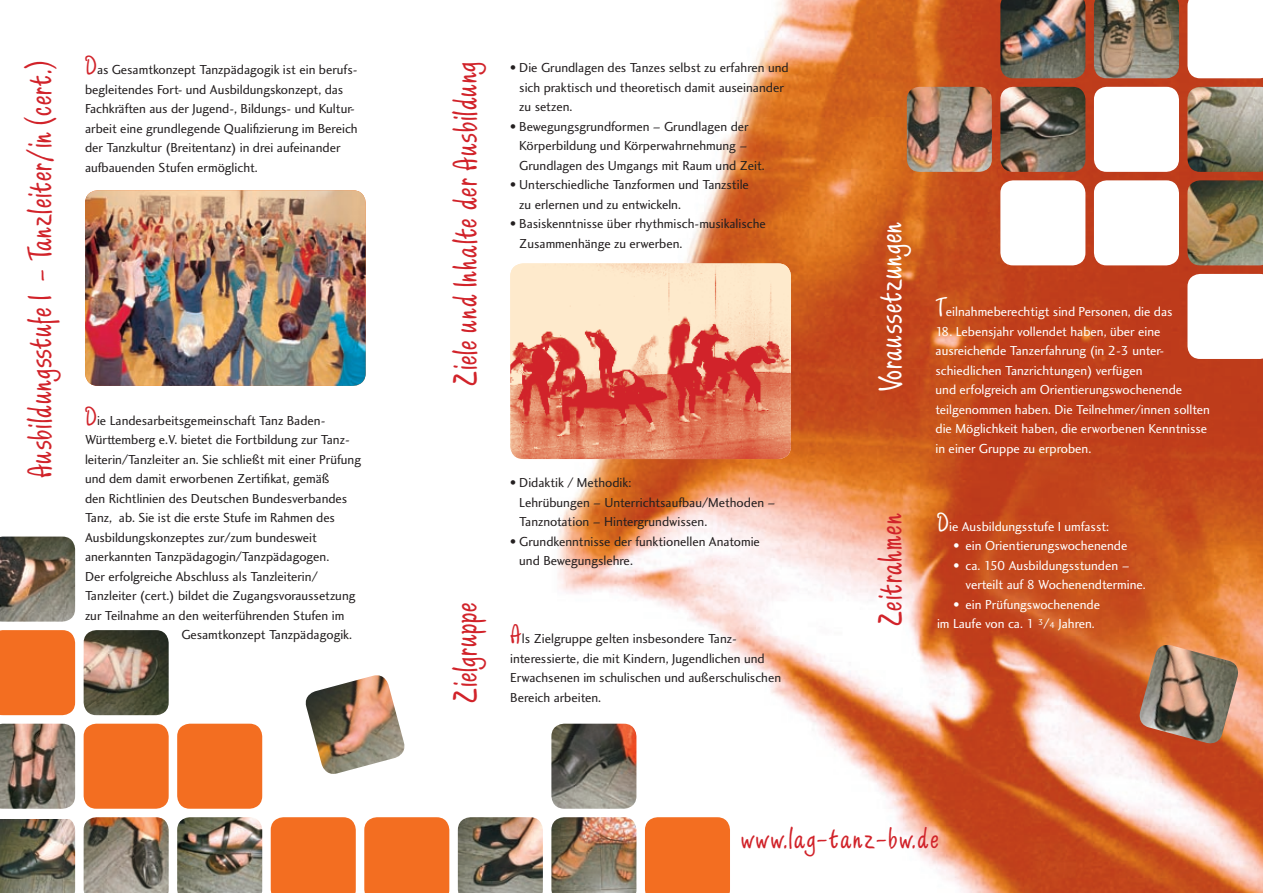
<style>
.page{position:relative;width:1263px;height:893px;background:#fff}
.page>*{position:absolute;margin:0;border:0;box-sizing:border-box;transform-origin:0 0}
.t1{font:37.5px "Scripture";letter-spacing:.02em;color:#d1232a}
.t2{font:37.5px "Scripture";letter-spacing:.02em;color:#fff}
.t3{font:33px "Scripture";letter-spacing:.05em;color:#d1232a}
.t4{font:30px "Scripture";color:#d1232a}
.t5{font:30px "Scripture";color:#fff}
.t6{font:13.5px/19.5px "Charlotte Sans Book Plain";color:#231f20}
.t7{font:13.5px/19.5px "Charlotte Sans Book Plain";color:#fff}
.s1{font-size:9px}
</style>
<div class="page">
<img style="left:558px;top:0;width:705px;height:893px">
<img style="left:0;top:820px;width:75px;height:73px">
<img style="left:84px;top:817px;width:85px;height:76px">
<img style="left:177px;top:817px;width:85px;height:76px">
<div style="left:271px;top:817px;width:85px;height:76px;background:#f36e21"></div>
<img style="left:0;top:724px;width:75px;height:85px">
<div style="left:0;top:630px;width:75px;height:85px;background:#f36e21"></div>
<img style="left:0;top:537px;width:75px;height:85px">
<div style="left:84px;top:724px;width:85px;height:85px;background:#f36e21"></div>
<img style="left:84px;top:630px;width:85px;height:85px">
<div style="left:177px;top:724px;width:85px;height:85px;background:#f36e21"></div>
<div style="left:364px;top:817px;width:85px;height:76px;background:#f36e21"></div>
<img style="left:458px;top:817px;width:85px;height:76px">
<img style="left:551px;top:817px;width:85px;height:76px">
<img style="left:551px;top:724px;width:85px;height:85px">
<svg style="left:1187px;top:0;width:76px;height:78px"></svg>
<img style="left:1094px;top:0;width:85px;height:78px">
<img style="left:1000px;top:0;width:85px;height:78px">
<svg style="left:1094px;top:87px;width:85px;height:85px"></svg>
<img style="left:1187px;top:180px;width:76px;height:85px">
<svg style="left:1094px;top:180px;width:85px;height:85px"></svg>
<svg style="left:1000px;top:180px;width:85px;height:85px"></svg>
<svg style="left:1187px;top:274px;width:76px;height:85px"></svg>
<div style="left:645px;top:817px;width:85px;height:76px;background:#f36e21"></div>
<img style="left:907px;top:87px;width:85px;height:85px">
<img style="left:1000px;top:87px;width:85px;height:85px">
<img style="left:305px;top:675px;width:100px;height:99px">
<img style="left:1187px;top:87px;width:76px;height:85px">
<img style="left:1137px;top:642px;width:104px;height:104px">
<img style="left:510px;top:263px;width:281px;height:196px">
<img style="left:85px;top:190px;width:281px;height:196px">
<p class="t4" style="left:85px;top:50px;width:13px">D</p>
<p class="t1" style="left:22px;top:478px;width:419px;rotate:-90deg">Ausbildungsstufe I - Tanzleiter/in (cert.)</p>
<p class="t6" style="left:519px;top:58px;width:271px;text-indent:-9px">• Die Grundlagen des Tanzes selbst zu erfahren und sich praktisch und theoretisch damit auseinander zu setzen.</p>
<p class="t1" style="left:447px;top:386px;width:325px;rotate:-90deg">Ziele und Inhalte der Ausbildung</p>
<p class="t6" style="left:85px;top:60px;width:274px;text-indent:12px">as Gesamtkonzept Tanzpädagogik ist ein berufs&shy;begleitendes Fort- und Ausbildungskonzept, das Fachkräften aus der Jugend-, Bildungs- und Kultur&shy;arbeit eine grundlegende Qualifizierung im Bereich der Tanzkultur (Breitentanz) in drei aufeinander aufbauenden Stufen ermöglicht.</p>
<p class="t6" style="left:519px;top:116px;width:247px;text-indent:-9px">• Bewegungsgrundformen – Grundlagen der<br>Körperbildung und Körperwahrnehmung –<br>Grundlagen des Umgangs mit Raum und Zeit.</p>
<p class="t6" style="left:519px;top:175px;width:231px;text-indent:-9px">• Unterschiedliche Tanzformen und Tanzstile zu erlernen und zu entwickeln.</p>
<p class="t6" style="left:519px;top:214px;width:248px;text-indent:-9px">• Basiskenntnisse über rhythmisch-musikalische<br>Zusammenhänge zu erwerben.</p>
<p class="t4" style="left:85px;top:401px;width:13px">D</p>
<p class="t6" style="left:85px;top:410px;width:277px;text-indent:12px">ie Landesarbeitsgemeinschaft Tanz Baden-Württemberg e.V. bietet die Fortbildung zur Tanz&shy;leiterin/Tanzleiter an. Sie schließt mit einer Prüfung und dem damit erworbenen Zertifikat, gemäß<br>den Richtlinien des Deutschen Bundesverbandes Tanz, ab. Sie ist die erste Stufe im Rahmen des Ausbildungskonzeptes zur/zum bundesweit anerkannten Tanzpädagogin/Tanzpädagogen.</p>
<p class="t6" style="left:85px;top:566px;width:234px">Der erfolgreiche Abschluss als Tanzleiterin/</p>
<p class="t6" style="left:85px;top:586px;width:272px">Tanzleiter (cert.) bildet die Zugangsvoraussetzung</p>
<p class="t6" style="left:85px;top:605px;width:261px">zur Teilnahme an den weiterführenden Stufen im</p>
<p class="t6" style="left:181px;top:625px;width:172px">Gesamtkonzept Tanzpädagogik.</p>
<p class="t6" style="left:519px;top:473px;width:258px;text-indent:-9px">• Didaktik / Methodik:<br>Lehrübungen – Unterrichtsaufbau/Methoden –<br>Tanznotation – Hintergrundwissen.</p>
<p class="t6" style="left:519px;top:531px;width:242px;text-indent:-9px">• Grundkenntnisse der funktionellen Anatomie und Bewegungslehre.</p>
<p class="t1" style="left:447px;top:703px;width:102px;rotate:-90deg">Zielgruppe</p>
<p class="t4" style="left:510px;top:619px;width:13px">A</p>
<p class="t6" style="left:510px;top:629px;width:272px;text-indent:12px">ls Zielgruppe gelten insbesondere Tanz&shy;interessierte, die mit Kindern, Jugendlichen und Erwachsenen im schulischen und außerschulischen Bereich arbeiten.</p>
<p class="t2" style="left:872px;top:391px;width:171px;rotate:-90deg">Voraussetzungen</p>
<p class="t1" style="left:872px;top:626px;width:114px;rotate:-90deg">Zeitrahmen</p>
<p class="t5" style="left:935px;top:293px;width:13px">T</p>
<p class="t7" style="left:946px;top:302px;width:228px">eilnahmeberechtigt sind Personen, die das</p>
<p class="t7" style="left:935px;top:321px;width:276px">18. Lebensjahr vollendet haben, über eine ausreichende Tanzerfahrung (in 2-3 unter&shy;schiedlichen Tanzrichtungen) verfügen<br>und erfolgreich am Orientierungswochenende teilgenommen haben. Die Teilnehmer/innen sollten die Möglichkeit haben, die erworbenen Kenntnisse in einer Gruppe zu erproben.</p>
<p class="t5" style="left:937px;top:507px;width:13px">D</p>
<p class="t7" style="left:949px;top:516px;width:162px">ie Ausbildungsstufe I umfasst:</p>
<p class="t7" style="left:953px;top:536px;width:175px">• ein Orientierungswochenende</p>
<p class="t7" style="left:965px;top:555px;width:182px;text-indent:-12px">• ca. 150 Ausbildungsstunden – verteilt auf 8 Wochenendtermine.</p>
<p class="t7" style="left:953px;top:594px;width:148px">• ein Prüfungswochenende</p>
<p class="t7" style="left:937px;top:614px;width:159px">im Laufe von ca. 1 <sup>3</sup>/<span class="s1">4</span> Jahren.</p>
<p class="t3" style="left:741px;top:822px;width:199px">www.lag-tanz-bw.de</p>
</div>
